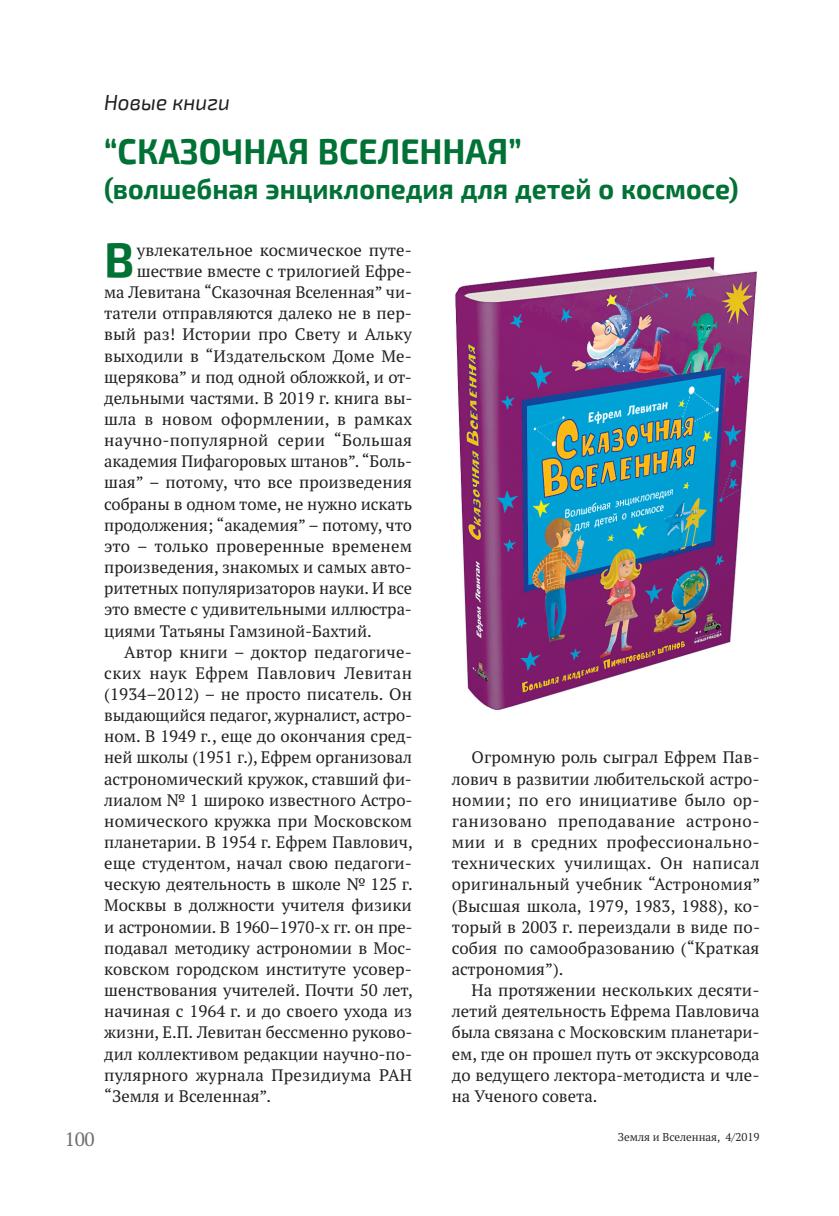
<style>
.page{position:relative;width:839px;height:1216px;background:#fff}
.page>*{position:absolute;margin:0;border:0;box-sizing:border-box;transform-origin:0 0}
.t1{font:700 47.25px "Exo 2";color:#007236}
.t2{font:700 35px "Exo 2";color:#007236;scale:.95 1}
.t3{font:700 28px "Exo 2";color:#007236;scale:.95 1}
.t4{font:italic 21.88px "Exo 2";color:#231f20;scale:.95 1}
.t5{font:19.25px "PT Serif Pro";color:#6c6d70}
.t6{font:16.62px/21.2px "PT Serif Pro";color:#231f20;text-align:justify}
.t7{font:16.62px "PT Serif Pro";letter-spacing:.02em;color:#231f20}
.t8{font:11.38px "PT Serif Pro";color:#231f20}
</style>
<div class="page">
<img style="left:455px;top:257px;width:302px;height:453px">
<hr style="left:838px;top:542px;width:1px;height:559px;background:#0077af">
<h3 class="t4" style="left:104px;top:89px;width:134px">Новые книги</h3>
<h2 class="t2" style="left:104px;top:131px;width:441px">“СКАЗОЧНАЯ ВСЕЛЕННАЯ”</h2>
<h3 class="t3" style="left:104px;top:172px;width:669px">(волшебная энциклопедия для детей о космосе)</h3>
<h1 class="t1" style="left:104px;top:232px;width:32px">В</h1>
<p class="t6" style="left:137px;top:239px;width:276px">увлекательное космическое путе-</p>
<p class="t6" style="left:137px;top:260px;width:276px">шествие вместе с трилогией Ефре-</p>
<p class="t6" style="left:104px;top:281px;width:309px">ма Левитана “Сказочная Вселенная” чи-</p>
<p class="t6" style="left:104px;top:302px;width:309px">татели отправляются далеко не в пер-</p>
<p class="t6" style="left:104px;top:323px;width:309px">вый раз! Истории про Свету и Альку</p>
<p class="t6" style="left:104px;top:345px;width:309px">выходили в “Издательском Доме Ме-</p>
<p class="t6" style="left:104px;top:366px;width:309px">щерякова” и под одной обложкой, и от-</p>
<p class="t6" style="left:104px;top:387px;width:310px">дельными частями. В 2019 г. книга вы-</p>
<p class="t6" style="left:104px;top:408px;width:309px">шла в новом оформлении, в рамках</p>
<p class="t7" style="left:104px;top:429px;width:309px">научно-популярной серии “Большая</p>
<p class="t6" style="left:104px;top:450px;width:309px">академия Пифагоровых штанов”. “Боль-</p>
<p class="t6" style="left:104px;top:471px;width:309px">шая” – потому, что все произведения</p>
<p class="t6" style="left:104px;top:493px;width:309px">собраны в одном томе, не нужно искать</p>
<p class="t6" style="left:104px;top:514px;width:309px">продолжения; “академия” – потому, что</p>
<p class="t6" style="left:104px;top:535px;width:309px">это – только проверенные временем</p>
<p class="t6" style="left:104px;top:556px;width:309px">произведения, знакомых и самых авто-</p>
<p class="t6" style="left:104px;top:577px;width:309px">ритетных популяризаторов науки. И все</p>
<p class="t6" style="left:104px;top:598px;width:309px">это вместе с удивительными иллюстра-</p>
<p class="t6" style="left:104px;top:619px;width:269px">циями Татьяны Гамзиной-Бахтий.</p>
<p class="t6" style="left:124px;top:641px;width:289px">Автор книги – доктор педагогиче-</p>
<p class="t7" style="left:104px;top:662px;width:309px">ских наук Ефрем Павлович Левитан</p>
<p class="t6" style="left:104px;top:683px;width:309px">(1934–2012) – не просто писатель. Он</p>
<p class="t6" style="left:104px;top:704px;width:309px">выдающийся педагог, журналист, астро-</p>
<p class="t6" style="left:104px;top:725px;width:310px">ном. В 1949 г., еще до окончания сред-</p>
<p class="t6" style="left:104px;top:746px;width:309px">ней школы (1951 г.), Ефрем организовал</p>
<p class="t6" style="left:104px;top:767px;width:309px">астрономический кружок, ставший фи-</p>
<p class="t6" style="left:104px;top:789px;width:310px">лиалом № 1 широко известного Астро-</p>
<p class="t6" style="left:104px;top:810px;width:309px">номического кружка при Московском</p>
<p class="t6" style="left:104px;top:831px;width:310px">планетарии. В 1954 г. Ефрем Павлович,</p>
<p class="t6" style="left:104px;top:852px;width:309px">еще студентом, начал свою педагоги-</p>
<p class="t6" style="left:104px;top:873px;width:310px">ческую деятельность в школе № 125 г.</p>
<p class="t6" style="left:104px;top:894px;width:309px">Москвы в должности учителя физики</p>
<p class="t6" style="left:104px;top:915px;width:310px">и астрономии. В 1960–1970-х гг. он пре-</p>
<p class="t6" style="left:104px;top:936px;width:307px">подавал методику астрономии в Мос-</p>
<p class="t6" style="left:104px;top:958px;width:309px">ковском городском институте усовер-</p>
<p class="t6" style="left:104px;top:979px;width:310px">шенствования учителей. Почти 50 лет,</p>
<p class="t6" style="left:104px;top:1000px;width:309px">начиная с 1964 г. и до своего ухода из</p>
<p class="t6" style="left:104px;top:1021px;width:310px">жизни, Е.П. Левитан бессменно руково-</p>
<p class="t6" style="left:104px;top:1042px;width:309px">дил коллективом редакции научно-по-</p>
<p class="t6" style="left:104px;top:1063px;width:309px">пулярного журнала Президиума РАН</p>
<p class="t6" style="left:104px;top:1084px;width:168px">“Земля и Вселенная”.</p>
<p class="t5" style="left:65px;top:1126px;width:31px">100</p>
<p class="t6" style="left:451px;top:746px;width:310px;text-indent:20px">Огромную роль сыграл Ефрем Пав&shy;лович в развитии любительской астро&shy;номии; по его инициативе было ор&shy;ганизовано преподавание астроно&shy;мии и в средних профессионально&shy;технических училищах. Он написал оригинальный учебник “Астрономия” (Высшая школа, 1979, 1983, 1988), ко&shy;торый в 2003 г. переиздали в виде по&shy;собия по самообразованию (“Краткая астрономия”).</p>
<p class="t6" style="left:451px;top:979px;width:309px;text-indent:20px">На протяжении нескольких десяти&shy;летий деятельность Ефрема Павловича была связана с Московским планетари&shy;ем, где он прошел путь от экскурсовода до ведущего лектора-методиста и чле&shy;на Ученого совета.</p>
<p class="t8" style="left:617px;top:1129px;width:143px">Земля и Вселенная, 4/2019</p>
</div>
